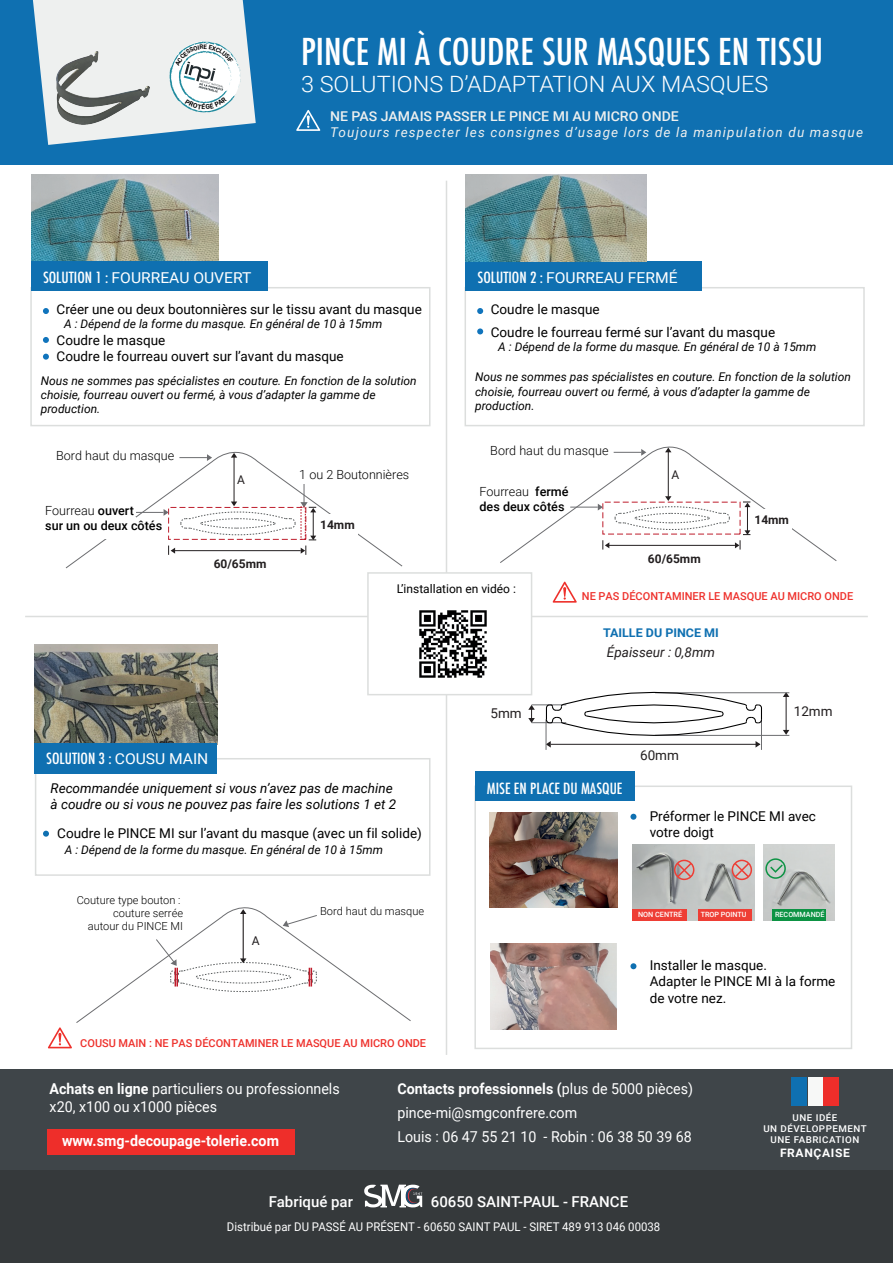
<style>
.page{position:relative;width:893px;height:1263px;background:#fff}
.page>*{position:absolute;margin:0;border:0;box-sizing:border-box;transform-origin:0 0}
.t1{font:500 condensed 36px "Futura";color:#fff;scale:1.04 1}
.t2{font:300 22.5px "Roboto";color:#fff;scale:1.04 1}
.t3{font:15px/18px "Roboto";color:#fff;scale:.95 1}
.t4{font:15px "Roboto";color:#fff;scale:1.04 1}
.t5{font:500 condensed 15px "Futura";color:#fff;scale:1.04 1}
.t6{font:500 15px "Roboto";color:#fff}
.t7{font:700 15px "Roboto";color:#fff;scale:.95 1}
.t8{font:13.5px/16.2px "Roboto";color:#000001}
.t9{font:italic 13.5px/16.2px "Roboto";color:#000001}
.t10{font:italic 13.5px "Roboto";letter-spacing:.085em;color:#eef0ef}
.t11{font:500 13.5px "Roboto";color:#eef0ef;scale:1.04 1}
.t12{font:italic 13.5px "Roboto";color:#231f20}
.t13{font:13.5px "Roboto";color:#231f20}
.t14{font:500 12.6px/15.1px "Roboto";color:#000001}
.t15{font:300 12.6px "Roboto";color:#000001}
.t16{font:12.15px "Roboto";color:#231f20}
.t17{font:italic 12px/14.4px "Roboto";color:#000001}
.t18{font:12px "Roboto";color:#fff;scale:.95 1}
.t19{font:700 12px "Roboto";color:#231f20}
.t20{font:12px "Roboto";color:#000001}
.t21{font:700 12px "Roboto";color:#0f70b1;scale:1.04 1}
.t22{font:12px "Roboto";color:#231f20}
.t23{font:700 11.55px "Roboto";letter-spacing:.05em;color:#fff;scale:1.04 1}
.t24{font:300 11.1px/13.2px "Roboto";color:#000001;text-align:right}
.t25{font:500 10.95px "Roboto";color:#ee312c}
.t26{font:500 9.3px/11.2px "Roboto";letter-spacing:.05em;color:#fff;text-align:center;scale:1.04 1}
.t27{font:500 7.2px "Roboto";color:#fff}
.s1{font-family:"Futura";font-weight:500;font-stretch:condensed}
.s2{font-weight:300}
.s3{font-family:"Roboto";font-weight:400;font-stretch:normal}
.s4{font-weight:700}
</style>
<div class="page">
<img style="left:31px;top:175px;width:187px;height:86px">
<img style="left:34px;top:644px;width:183px;height:99px">
<div style="left:0;top:0;width:893px;height:164px;background:#0f70b1"></div>
<div style="left:0;top:1070px;width:893px;height:102px;background:#3f4549"></div>
<div style="left:0;top:1171px;width:893px;height:92px;background:#35393b"></div>
<div style="left:47px;top:1129px;width:248px;height:25px;background:#ee2e2a"></div>
<div style="left:791px;top:1077px;width:16px;height:29px;background:#0f70b1"></div>
<div style="left:808px;top:1077px;width:16px;height:29px;background:#f7f8f7"></div>
<div style="left:824px;top:1077px;width:15px;height:29px;background:#ee2e2a"></div>
<svg style="left:364px;top:1184px;width:58px;height:23px"></svg>
<div style="left:30px;top:287px;width:400px;height:139px;border:2px solid #dcdedd"></div>
<svg style="left:43px;top:308px;width:6px;height:6px"></svg>
<svg style="left:43px;top:337px;width:6px;height:6px"></svg>
<svg style="left:43px;top:354px;width:6px;height:6px"></svg>
<div style="left:31px;top:261px;width:236px;height:30px;background:#0f70b1"></div>
<svg style="left:296px;top:110px;width:24px;height:21px"></svg>
<div style="left:35px;top:758px;width:395px;height:118px;border:2px solid #dcdedd"></div>
<div style="left:34px;top:743px;width:183px;height:30px;background:#0f70b1"></div>
<svg style="left:43px;top:831px;width:6px;height:6px"></svg>
<svg style="left:48px;top:907px;width:363px;height:141px"></svg>
<hr style="left:25px;top:616px;width:843px;height:1px;background:#dcdedd">
<hr style="left:446px;top:181px;width:1px;height:874px;background:#dcdedd">
<svg style="left:65px;top:451px;width:338px;height:118px"></svg>
<div style="left:465px;top:287px;width:400px;height:139px;border:2px solid #dcdedd"></div>
<svg style="left:477px;top:308px;width:6px;height:6px"></svg>
<svg style="left:477px;top:328px;width:6px;height:6px"></svg>
<div style="left:465px;top:261px;width:236px;height:30px;background:#0f70b1"></div>
<img style="left:465px;top:175px;width:181px;height:86px">
<svg style="left:500px;top:446px;width:337px;height:117px"></svg>
<svg style="left:553px;top:582px;width:24px;height:21px"></svg>
<svg style="left:783px;top:693px;width:6px;height:4px"></svg>
<svg style="left:783px;top:730px;width:6px;height:5px"></svg>
<hr style="left:786px;top:697px;width:1px;height:35px;background:#231f20">
<hr style="left:655px;top:692px;width:134px;height:1px;background:#6c6d70">
<hr style="left:655px;top:735px;width:134px;height:1px;background:#6c6d70">
<svg style="left:528px;top:705px;width:7px;height:18px"></svg>
<hr style="left:532px;top:704px;width:34px;height:1px;background:#6c6d70">
<hr style="left:532px;top:722px;width:34px;height:1px;background:#6c6d70">
<hr style="left:761px;top:719px;width:1px;height:31px;background:#6c6d70">
<hr style="left:546px;top:719px;width:1px;height:31px;background:#6c6d70">
<div style="left:474px;top:785px;width:378px;height:264px;border:2px solid #dcdedd"></div>
<svg style="left:630px;top:814px;width:6px;height:6px"></svg>
<div style="left:475px;top:771px;width:160px;height:30px;background:#0f70b1"></div>
<svg style="left:630px;top:963px;width:6px;height:6px"></svg>
<img style="left:632px;top:845px;width:123px;height:75px">
<img style="left:763px;top:845px;width:72px;height:75px">
<div style="left:632px;top:909px;width:55px;height:11px;background:#ee3e35"></div>
<div style="left:698px;top:909px;width:53px;height:11px;background:#ee3e35"></div>
<div style="left:772px;top:909px;width:54px;height:11px;background:#0d9344"></div>
<div style="left:732px;top:860px;width:20px;height:20px;border:2px solid #ee3e35;border-radius:50%"></div>
<svg style="left:733px;top:861px;width:18px;height:18px"></svg>
<div style="left:674px;top:860px;width:20px;height:20px;border:2px solid #ee3e35;border-radius:50%"></div>
<svg style="left:675px;top:861px;width:18px;height:18px"></svg>
<div style="left:765px;top:858px;width:21px;height:21px;border:2px solid #0d9344;border-radius:50%"></div>
<svg style="left:769px;top:863px;width:15px;height:11px"></svg>
<img style="left:490px;top:812px;width:127px;height:96px">
<img style="left:490px;top:943px;width:126px;height:87px">
<svg style="left:545px;top:691px;width:218px;height:56px"></svg>
<div style="left:300px;top:506px;width:6px;height:34px;border:1px dashed #be1d2c"></div>
<div style="left:367px;top:572px;width:165px;height:123px;background:#fff;border:2px solid #dcdedd"></div>
<img style="left:419px;top:610px;width:68px;height:68px">
<svg style="left:33px;top:0;width:223px;height:145px;background:#c4d3db"></svg>
<h1 class="t1" style="left:301px;top:28px;width:503px">PINCE MI À COUDRE SUR MASQUES EN TISSU</h1>
<h2 class="t2" style="left:301px;top:68px;width:451px">3 SOLUTIONS D’ADAPTATION AUX MASQUES</h2>
<p class="t4" style="left:43px;top:267px;width:202px"><span class="s1">SOLUTION 1 :</span> FOURREAU OUVERT</p>
<p class="t11" style="left:330px;top:107px;width:337px">NE PAS JAMAIS PASSER LE PINCE MI AU MICRO ONDE</p>
<p class="t10" style="left:330px;top:122px;width:534px">Toujours respecter les consignes d’usage lors de la manipulation du masque</p>
<p class="t4" style="left:478px;top:267px;width:194px"><span class="s1">SOLUTION 2 :</span> FOURREAU FERMÉ</p>
<p class="t8" style="left:57px;top:301px;width:367px">Créer une ou deux boutonnières sur le tissu avant du masque</p>
<p class="t17" style="left:64px;top:316px;width:320px">A : Dépend de la forme du masque. En général de 10 à 15mm</p>
<p class="t8" style="left:57px;top:331px;width:289px">Coudre le masque<br>Coudre le fourreau ouvert sur l’avant du masque</p>
<p class="t8" style="left:491px;top:297px;width:286px;line-height:22.5px">Coudre le masque<br>Coudre le fourreau fermé sur l’avant du masque</p>
<p class="t17" style="left:498px;top:339px;width:320px">A : Dépend de la forme du masque. En général de 10 à 15mm</p>
<p class="t17" style="left:41px;top:373px;width:377px">Nous ne sommes pas spécialistes en couture. En fonction de la solution choisie, fourreau ouvert ou fermé, à vous d’adapter la gamme de production.</p>
<p class="t17" style="left:475px;top:369px;width:377px">Nous ne sommes pas spécialistes en couture. En fonction de la solution choisie, fourreau ouvert ou fermé, à vous d’adapter la gamme de production.</p>
<p class="t15" style="left:56px;top:447px;width:120px">Bord haut du masque</p>
<p class="t15" style="left:490px;top:441px;width:120px">Bord haut du masque</p>
<p class="t22" style="left:237px;top:471px;width:9px">A</p>
<p class="t15" style="left:299px;top:465px;width:111px">1 ou 2 Boutonnières</p>
<p class="t22" style="left:672px;top:466px;width:9px">A</p>
<p class="t14" style="left:45px;top:502px;width:118px"><span class="s2">Fourreau</span> ouvert<br>sur un ou deux côtés</p>
<p class="t19" style="left:320px;top:516px;width:36px">14mm</p>
<p class="t14" style="left:479px;top:484px;width:91px"><span class="s2">Fourreau</span> fermé des deux côtés</p>
<p class="t19" style="left:754px;top:511px;width:36px">14mm</p>
<p class="t19" style="left:214px;top:555px;width:54px">60/65mm</p>
<p class="t19" style="left:648px;top:550px;width:54px">60/65mm</p>
<p class="t5" style="left:46px;top:749px;width:157px">SOLUTION 3 : <span class="s3">COUSU MAIN</span></p>
<p class="t20" style="left:397px;top:580px;width:121px">L’installation en vidéo :</p>
<p class="t25" style="left:582px;top:588px;width:273px">NE PAS DÉCONTAMINER LE MASQUE AU MICRO ONDE</p>
<p class="t21" style="left:603px;top:624px;width:113px">TAILLE DU PINCE MI</p>
<p class="t12" style="left:607px;top:642px;width:110px">Épaisseur : 0,8mm</p>
<p class="t13" style="left:491px;top:704px;width:33px">5mm</p>
<p class="t13" style="left:794px;top:702px;width:40px">12mm</p>
<p class="t13" style="left:640px;top:746px;width:40px">60mm</p>
<p class="t9" style="left:51px;top:779px;width:347px">Recommandée uniquement si vous n’avez pas de machine à coudre ou si vous ne pouvez pas faire les solutions 1 et 2</p>
<p class="t8" style="left:57px;top:825px;width:366px">Coudre le PINCE MI sur l’avant du masque (avec un fil solide)</p>
<p class="t17" style="left:65px;top:842px;width:320px">A : Dépend de la forme du masque. En général de 10 à 15mm</p>
<p class="t24" style="left:77px;top:893px;width:108px">Couture type bouton : couture serrée<br>autour du PINCE MI</p>
<p class="t16" style="left:252px;top:933px;width:9px">A</p>
<p class="t24" style="left:320px;top:904px;width:106px">Bord haut du masque</p>
<p class="t25" style="left:80px;top:1035px;width:347px">COUSU MAIN : NE PAS DÉCONTAMINER LE MASQUE AU MICRO ONDE</p>
<p class="t5" style="left:487px;top:779px;width:132px">MISE EN PLACE DU MASQUE</p>
<p class="t8" style="left:650px;top:807px;width:168px">Préformer le PINCE MI avec votre doigt</p>
<p class="t27" style="left:638px;top:909px;width:46px">NON CENTRÉ</p>
<p class="t27" style="left:701px;top:910px;width:47px">TROP POINTU</p>
<p class="t27" style="left:775px;top:910px;width:51px">RECOMMANDÉ</p>
<p class="t8" style="left:650px;top:957px;width:187px">Installer le masque.<br>Adapter le PINCE MI à la forme de votre nez.</p>
<p class="t3" style="left:50px;top:1079px;width:307px"><span class="s4">Achats en ligne</span> particuliers ou professionnels x20, x100 ou x1000 pièces</p>
<p class="t3" style="left:397px;top:1076px;width:313px;line-height:24px"><span class="s4">Contacts professionnels (</span>plus de 5000 pièces) pince-mi@smgconfrere.com</p>
<p class="t7" style="left:62px;top:1130px;width:230px">www.smg-decoupage-tolerie.com</p>
<p class="t3" style="left:397px;top:1127px;width:311px">Louis : 06 47 55 21 10 - Robin : 06 38 50 39 68</p>
<p class="t6" style="left:269px;top:1191px;width:86px">Fabriqué par</p>
<p class="t6" style="left:431px;top:1191px;width:199px">60650 SAINT-PAUL - FRANCE</p>
<p class="t18" style="left:227px;top:1218px;width:458px">Distribué par DU PASSÉ AU PRÉSENT - 60650 SAINT PAUL - SIRET 489 913 046 00038</p>
<p class="t26" style="left:763px;top:1111px;width:101px">UNE IDÉE<br>UN DÉVELOPPEMENT<br>UNE FABRICATION</p>
<p class="t23" style="left:780px;top:1145px;width:69px">FRANÇAISE</p>
</div>
